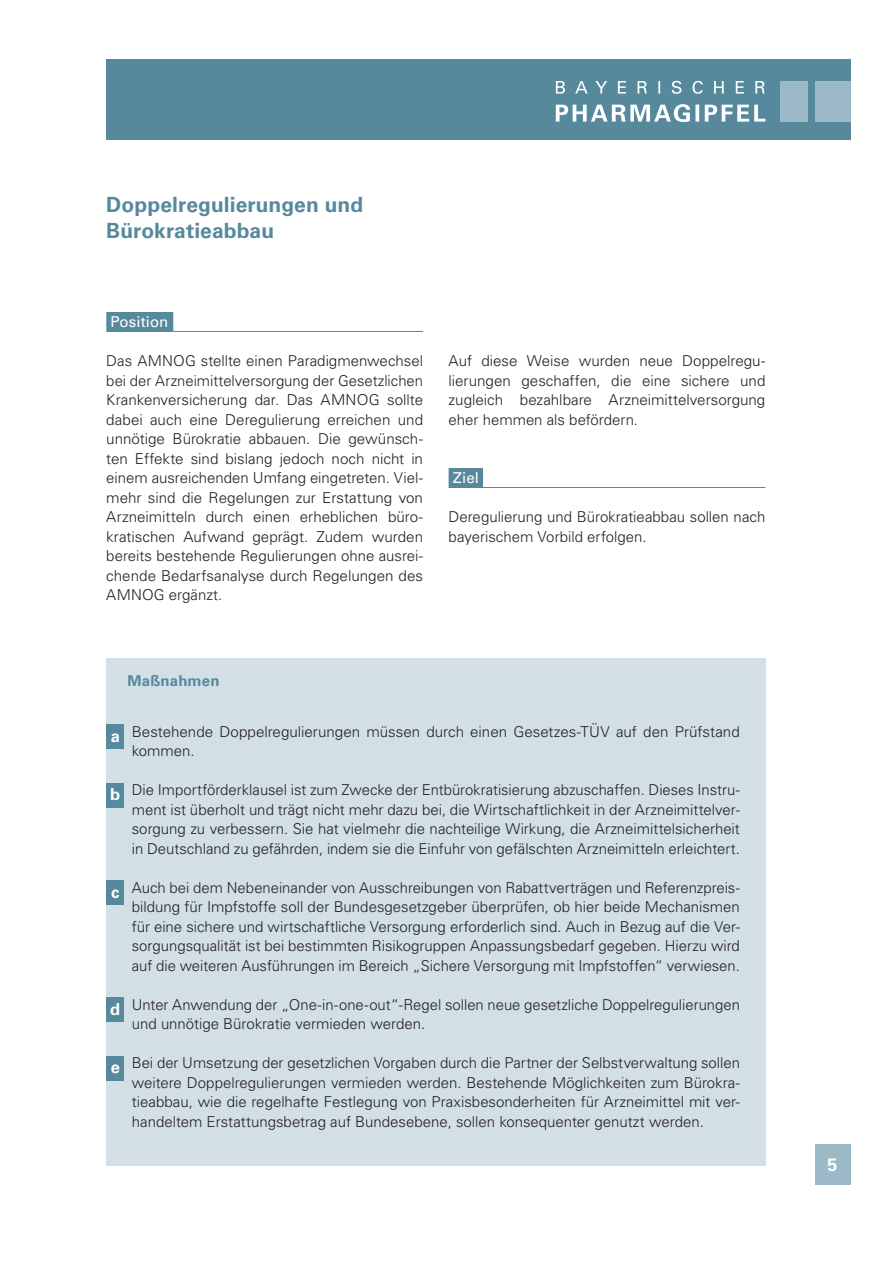
<style>
.page{position:relative;width:893px;height:1263px;background:#fff}
.page>*{position:absolute;margin:0;border:0;box-sizing:border-box;transform-origin:0 0}
.t1{font:700 21px/25.5px "Univers LT";letter-spacing:.005em;color:#57899d}
.t2{font:700 18px "Univers LT";color:#fff}
.t3{font:300 15px/19.5px "Univers LT";color:#231f20;text-align:justify}
.t4{font:15px "Univers LT";letter-spacing:.005em;color:#fff}
.t5{font:700 15px "Univers LT";letter-spacing:.01em;color:#57899d}
.s1{font-weight:700;font-size:16.5px;color:#fff}
</style>
<div class="page">
<div style="left:106px;top:60px;width:744px;height:80px;background:#57899d"></div>
<div style="left:815px;top:1144px;width:35px;height:41px;background:#9cb9c7"></div>
<div style="left:780px;top:81px;width:28px;height:41px;background:#9cb9c7"></div>
<div style="left:815px;top:81px;width:35px;height:41px;background:#9cb9c7"></div>
<hr style="left:106px;top:331px;width:317px;height:1px;background:#57899d">
<hr style="left:449px;top:487px;width:316px;height:1px;background:#57899d">
<svg style="left:556px;top:104px;width:209px;height:18px"></svg>
<svg style="left:556px;top:81px;width:209px;height:13px"></svg>
<div style="left:106px;top:312px;width:67px;height:19px;background:#57899d"></div>
<div style="left:449px;top:468px;width:34px;height:19px;background:#57899d"></div>
<div style="left:106px;top:658px;width:659px;height:508px;background:#d2dfe7"></div>
<div style="left:106px;top:724px;width:18px;height:25px;background:#57899d"></div>
<div style="left:106px;top:783px;width:18px;height:24px;background:#57899d"></div>
<div style="left:106px;top:880px;width:18px;height:25px;background:#57899d"></div>
<div style="left:106px;top:997px;width:18px;height:25px;background:#57899d"></div>
<div style="left:106px;top:1056px;width:18px;height:24px;background:#57899d"></div>
<h3 class="t1" style="left:106px;top:192px;width:259px">Doppelregulierungen und<br>Bürokratieabbau</h3>
<p class="t4" style="left:111px;top:313px;width:59px">Position</p>
<p class="t3" style="left:106px;top:351px;width:318px">Das AMNOG stellte einen Paradigmenwechsel bei der Arzneimittelversorgung der Gesetzlichen Krankenversicherung dar. Das AMNOG sollte dabei auch eine Deregulierung erreichen und unnötige Bürokratie abbauen. Die gewünsch&shy;ten Effekte sind bislang jedoch noch nicht in einem ausreichenden Umfang eingetreten. Viel-</p>
<p class="t3" style="left:449px;top:351px;width:318px">Auf diese Weise wurden neue Doppelregu&shy;lierungen geschaffen, die eine sichere und zugleich bezahlbare Arzneimittelversorgung eher hemmen als befördern.</p>
<p class="t4" style="left:453px;top:469px;width:28px">Ziel</p>
<p class="t3" style="left:106px;top:487px;width:318px">mehr sind die Regelungen zur Erstattung von</p>
<p class="t3" style="left:106px;top:507px;width:91px">Arzneimitteln</p>
<p class="t3" style="left:206px;top:507px;width:39px">durch</p>
<p class="t3" style="left:253px;top:507px;width:38px">einen</p>
<p class="t3" style="left:300px;top:507px;width:80px">erheblichen</p>
<p class="t3" style="left:388px;top:507px;width:37px">büro-</p>
<p class="t3" style="left:449px;top:507px;width:318px">Deregulierung und Bürokratieabbau sollen nach</p>
<p class="t3" style="left:106px;top:526px;width:318px">kratischen Aufwand geprägt. Zudem wurden</p>
<p class="t3" style="left:449px;top:526px;width:200px">bayerischem Vorbild erfolgen.</p>
<p class="t3" style="left:106px;top:546px;width:318px">bereits bestehende Regulierungen ohne ausrei-</p>
<p class="t3" style="left:106px;top:565px;width:318px">chende Bedarfsanalyse durch Regelungen des</p>
<p class="t3" style="left:106px;top:585px;width:118px">AMNOG ergänzt.</p>
<p class="t5" style="left:128px;top:672px;width:94px">Maßnahmen</p>
<p class="t3" style="left:132px;top:721px;width:609px;text-indent:-21px"><span class="s1">a</span> Bestehende Doppelregulierungen müssen durch einen Gesetzes-TÜV auf den Prüfstand kommen.</p>
<p class="t3" style="left:132px;top:780px;width:610px;text-indent:-22px"><span class="s1">b</span> Die Importförderklausel ist zum Zwecke der Entbürokratisierung abzuschaffen. Dieses Instru&shy;ment ist überholt und trägt nicht mehr dazu bei, die Wirtschaftlichkeit in der Arzneimittelver&shy;sorgung zu verbessern. Sie hat vielmehr die nachteilige Wirkung, die Arzneimittelsicherheit in Deutschland zu gefährden, indem sie die Einfuhr von gefälschten Arzneimitteln erleichtert.</p>
<p class="t3" style="left:132px;top:877px;width:610px;text-indent:-21px"><span class="s1">c</span> Auch bei dem Nebeneinander von Ausschreibungen von Rabattverträgen und Referenzpreis&shy;bildung für Impfstoffe soll der Bundesgesetzgeber überprüfen, ob hier beide Mechanismen für eine sichere und wirtschaftliche Versorgung erforderlich sind. Auch in Bezug auf die Ver&shy;sorgungsqualität ist bei bestimmten Risikogruppen Anpassungsbedarf gegeben. Hierzu wird auf die weiteren Ausführungen im Bereich „Sichere Versorgung mit Impfstoffen“ verwiesen.</p>
<p class="t3" style="left:132px;top:994px;width:610px;text-indent:-22px"><span class="s1">d</span> Unter Anwendung der „One-in-one-out“-Regel sollen neue gesetzliche Doppelregulierungen und unnötige Bürokratie vermieden werden.</p>
<p class="t3" style="left:132px;top:1053px;width:610px;text-indent:-21px"><span class="s1">e</span> Bei der Umsetzung der gesetzlichen Vorgaben durch die Partner der Selbstverwaltung sollen weitere Doppelregulierungen vermieden werden. Bestehende Möglichkeiten zum Bürokra&shy;tieabbau, wie die regelhafte Festlegung von Praxisbesonderheiten für Arzneimittel mit ver&shy;handeltem Erstattungsbetrag auf Bundesebene, sollen konsequenter genutzt werden.</p>
<p class="t2" style="left:828px;top:1154px;width:12px">5</p>
</div>
